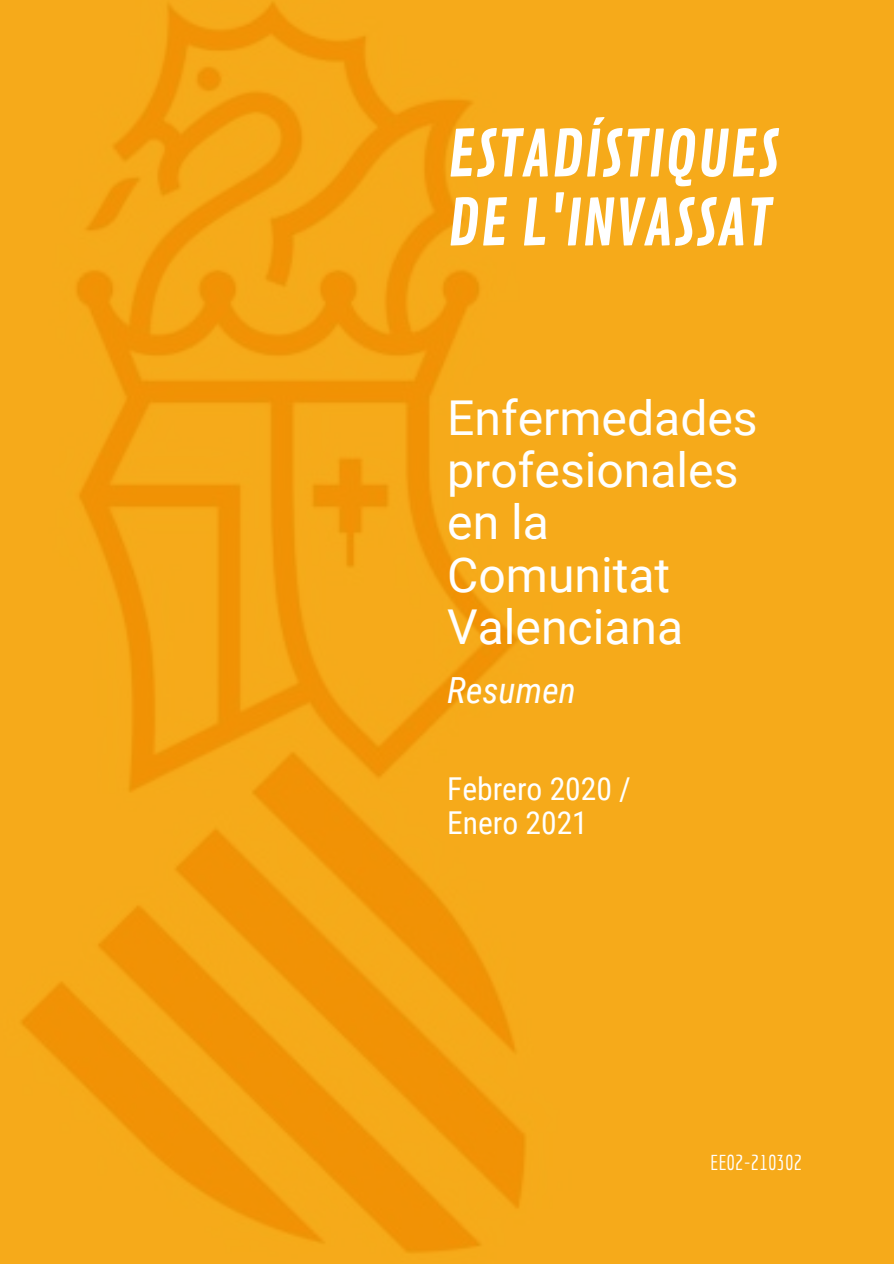
<style>
.page{position:relative;width:894px;height:1264px;background:#fff}
.page>*{position:absolute;margin:0;border:0;box-sizing:border-box;transform-origin:0 0}
.t1{font:63px "Contrail One";color:#fff}
.t2{font:48px/52.3px "Roboto";color:#fff}
.t3{font:italic 36px "Roboto Condensed";color:#fff}
.t4{font:31.5px "Roboto Condensed";color:#fff}
.t5{font:21px "Economica";color:#fff}
</style>
<div class="page">
<img style="left:0;top:0;width:893px;height:1263px">
<p class="t1" style="left:447px;top:117px;width:333px">ESTADÍSTIQUES</p>
<p class="t1" style="left:447px;top:186px;width:325px">DE L'INVASSAT</p>
<p class="t2" style="left:447px;top:392px;width:312px">Enfermedades profesionales en la<br>Comunitat<br>Valenciana</p>
<p class="t3" style="left:447px;top:670px;width:130px">Resumen</p>
<p class="t4" style="left:447px;top:770px;width:185px">Febrero 2020 /</p>
<p class="t4" style="left:447px;top:804px;width:142px">Enero 2021</p>
<p class="t5" style="left:710px;top:1150px;width:94px">EE02-210302</p>
</div>
